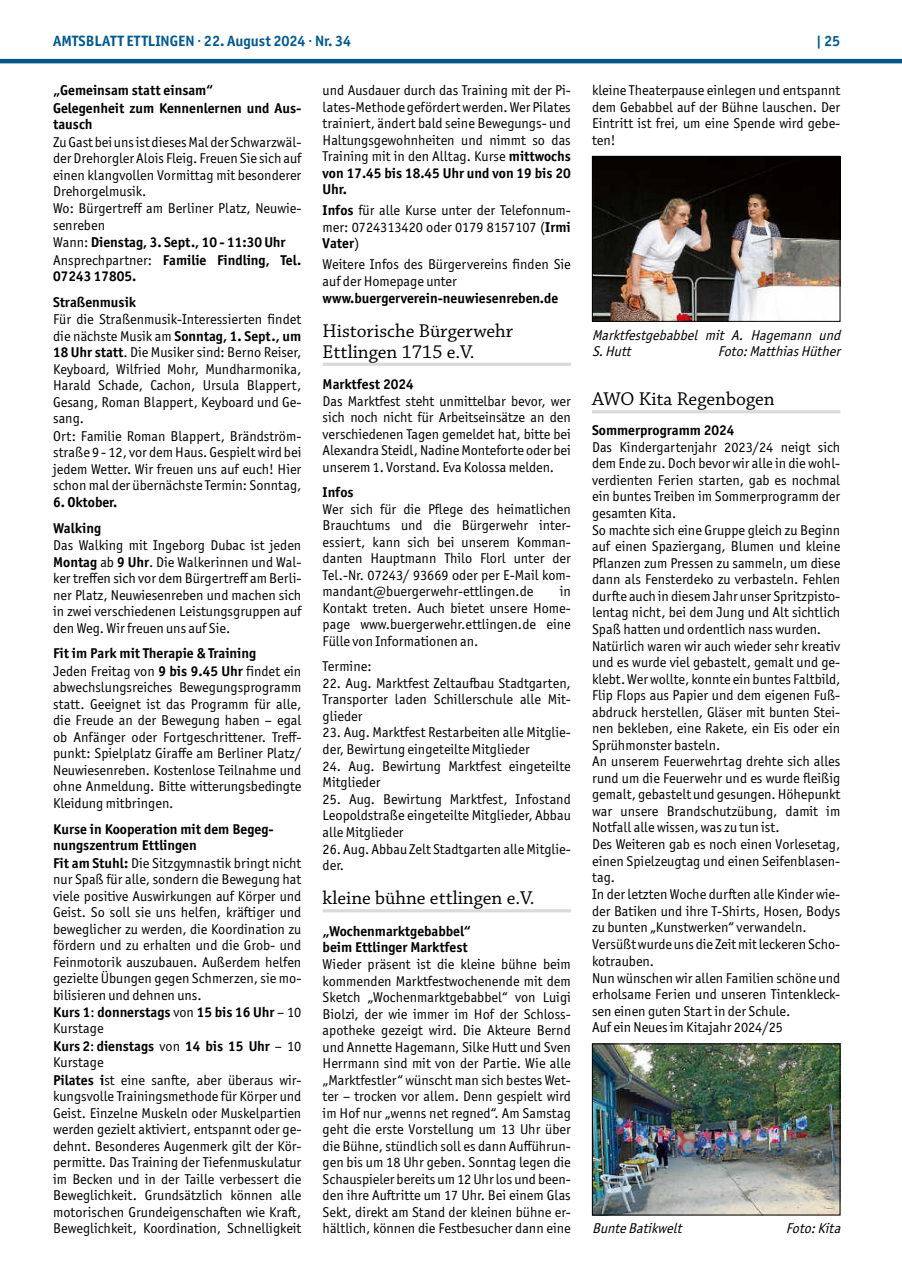
<style>
.page{position:relative;width:902px;height:1280px;background:#fff}
.page>*{position:absolute;margin:0;border:0;box-sizing:border-box;transform-origin:0 0}
.t1{font:19.5px/21px "Chaparral Pro";color:#000}
.t2{font:700 15px "Officina Sans ITC Pro";color:#01598b}
.t3{font:14.25px/16.6px "Officina Sans ITC Pro";color:#000;text-align:justify}
.t4{font:700 14.25px/17px "Officina Sans ITC Pro";color:#000}
.t5{font:italic 14.25px/16.5px "Officina Sans ITC Pro";color:#000}
.s1{font-weight:700}
</style>
<div class="page">
<hr style="left:0;top:59px;width:901px;height:4px;background:#01598b">
<hr style="left:322px;top:363px;width:248px;height:3px;background:#d9d9d9">
<hr style="left:322px;top:909px;width:248px;height:3px;background:#d9d9d9">
<hr style="left:592px;top:410px;width:248px;height:3px;background:#d9d9d9">
<img style="left:594px;top:158px;width:244px;height:162px">
<div style="left:592px;top:156px;width:248px;height:166px;border:1px solid #000"></div>
<img style="left:594px;top:1046px;width:244px;height:167px">
<div style="left:592px;top:1044px;width:248px;height:171px;border:1px solid #000"></div>
<p class="t2" style="left:53px;top:31px;width:299px">AMTSBLATT ETTLINGEN · 22. August 2024 · Nr. 34</p>
<p class="t2" style="left:816px;top:31px;width:26px">| 25</p>
<p class="t4" style="left:53px;top:82px;width:250px">„Gemeinsam statt einsam“<br>Gelegenheit zum Kennenlernen und Aus&shy;tausch</p>
<p class="t3" style="left:53px;top:133px;width:250px;text-align:left">Zu Gast bei uns ist dieses Mal der Schwarzwäl&shy;der Drehorgler Alois Fleig. Freuen Sie sich auf einen klangvollen Vormittag mit besonderer Drehorgelmusik.<br>Wo: Bürgertreff am Berliner Platz, Neuwie&shy;senreben<br>Wann: <span class="s1">Dienstag, 3. Sept., 10 - 11:30 Uhr </span>Ansprechpartner: <span class="s1">Familie Findling, Tel.<br>07243 17805.</span></p>
<p class="t4" style="left:53px;top:294px;width:84px">Straßenmusik</p>
<p class="t3" style="left:53px;top:311px;width:250px;text-align:left">Für die Straßenmusik-Interessierten findet die nächste Musik am <span class="s1">Sonntag, 1. Sept., um 18 Uhr statt</span>. Die Musiker sind: Berno Reiser, Keyboard, Wilfried Mohr, Mundharmonika, Harald Schade, Cachon, Ursula Blappert, Gesang, Roman Blappert, Keyboard und Ge&shy;sang.<br>Ort: Familie Roman Blappert, Brändström&shy;straße 9 - 12, vor dem Haus. Gespielt wird bei jedem Wetter. Wir freuen uns auf euch! Hier schon mal der übernächste Termin: Sonntag,</p>
<p class="t4" style="left:53px;top:489px;width:66px;line-height:25.8px">6. Oktober.<br>Walking</p>
<p class="t3" style="left:53px;top:537px;width:250px">Das Walking mit Ingeborg Dubac ist jeden <span class="s1">Montag</span> ab <span class="s1">9 Uhr</span>. Die Walkerinnen und Wal&shy;ker treffen sich vor dem Bürgertreff am Berli&shy;ner Platz, Neuwiesenreben und machen sich in zwei verschiedenen Leistungsgruppen auf den Weg. Wir freuen uns auf Sie.</p>
<p class="t3" style="left:53px;top:645px;width:250px;text-align:left"><span class="s1">Fit im Park mit Therapie &amp; Training<br></span>Jeden Freitag von <span class="s1">9 bis 9.45 Uhr</span> findet ein abwechslungsreiches Bewegungsprogramm statt. Geeignet ist das Programm für alle, die Freude an der Bewegung haben – egal ob Anfänger oder Fortgeschrittener. Treff&shy;punkt: Spielplatz Giraffe am Berliner Platz/ Neuwiesenreben. Kostenlose Teilnahme und ohne Anmeldung. Bitte witterungsbedingte Kleidung mitbringen.</p>
<p class="t3" style="left:53px;top:820px;width:250px;text-align:left"><span class="s1">Kurse in Kooperation mit dem Begeg&shy;nungszentrum Ettlingen<br>Fit am Stuhl:</span> Die Sitzgymnastik bringt nicht nur Spaß für alle, sondern die Bewegung hat viele positive Auswirkungen auf Körper und Geist. So soll sie uns helfen, kräftiger und beweglicher zu werden, die Koordination zu fördern und zu erhalten und die Grob- und Feinmotorik auszubauen. Außerdem helfen gezielte Übungen gegen Schmerzen, sie mo&shy;bilisieren und dehnen uns.<br><span class="s1">Kurs 1</span>: <span class="s1">donnerstags</span> von <span class="s1">15 bis 16 Uhr</span> – 10<br>Kurstage<br><span class="s1">Kurs 2</span>: <span class="s1">dienstags</span> von <span class="s1">14 bis 15 Uhr</span> – 10<br>Kurstage<br><span class="s1">Pilates i</span>st eine sanfte, aber überaus wir&shy;kungsvolle Trainingsmethode für Körper und Geist. Einzelne Muskeln oder Muskelpartien werden gezielt aktiviert, entspannt oder ge&shy;dehnt. Besonderes Augenmerk gilt der Kör&shy;permitte. Das Training der Tiefenmuskulatur im Becken und in der Taille verbessert die Beweglichkeit. Grundsätzlich können alle motorischen Grundeigenschaften wie Kraft, Beweglichkeit, Koordination, Schnelligkeit</p>
<p class="t3" style="left:322px;top:82px;width:250px">und Ausdauer durch das Training mit der Pi&shy;lates-Methode gefördert werden. Wer Pilates trainiert, ändert bald seine Bewegungs- und Haltungsgewohnheiten und nimmt so das Training mit in den Alltag. Kurse <span class="s1">mittwochs von 17.45 bis 18.45 Uhr und von 19 bis 20<br>Uhr.</span></p>
<p class="t3" style="left:322px;top:202px;width:250px"><span class="s1">Infos</span> für alle Kurse unter der Telefonnum&shy;mer: 0724313420 oder 0179 8157107 (<span class="s1">Irmi Vater</span>)</p>
<p class="t3" style="left:322px;top:256px;width:250px">Weitere Infos des Bürgervereins finden Sie auf der Homepage unter</p>
<p class="t4" style="left:322px;top:289px;width:237px">www.buergerverein-neuwiesenreben.de</p>
<h1 class="t1" style="left:322px;top:321px;width:192px">Historische Bürgerwehr<br>Ettlingen 1715 e.V.</h1>
<p class="t4" style="left:322px;top:376px;width:93px">Marktfest 2024</p>
<p class="t3" style="left:322px;top:393px;width:250px">Das Marktfest steht unmittelbar bevor, wer sich noch nicht für Arbeitseinsätze an den verschiedenen Tagen gemeldet hat, bitte bei Alexandra Steidl, Nadine Monteforte oder bei unserem 1. Vorstand. Eva Kolossa melden.</p>
<p class="t4" style="left:322px;top:484px;width:32px">Infos</p>
<p class="t3" style="left:322px;top:501px;width:250px">Wer sich für die Pflege des heimatlichen Brauchtums und die Bürgerwehr inter&shy;essiert, kann sich bei unserem Komman&shy;danten Hauptmann Thilo Florl unter der Tel.-Nr. 07243/ 93669 oder per E-Mail kom&shy;mandant@buergerwehr-ettlingen.de</p>
<p class="t3" style="left:592px;top:82px;width:250px">kleine Theaterpause einlegen und entspannt dem Gebabbel auf der Bühne lauschen. Der Eintritt ist frei, um eine Spende wird gebe&shy;ten!</p>
<p class="t5" style="left:592px;top:326px;width:253px">Marktfestgebabbel mit A. Hagemann und<br>S.Hutt</p>
<p class="t5" style="left:717px;top:343px;width:128px">Foto:MatthiasHüther</p>
<h1 class="t1" style="left:592px;top:389px;width:184px">AWO Kita Regenbogen</h1>
<p class="t4" style="left:592px;top:421px;width:144px">Sommerprogramm 2024</p>
<p class="t3" style="left:592px;top:438px;width:250px;text-align:left">Das Kindergartenjahr 2023/24 neigt sich dem Ende zu. Doch bevor wir alle in die wohl&shy;verdienten Ferien starten, gab es nochmal ein buntes Treiben im Sommerprogramm der gesamten Kita.<br>So machte sich eine Gruppe gleich zu Beginn auf einen Spaziergang, Blumen und kleine Pflanzen zum Pressen zu sammeln, um diese dann als Fensterdeko zu verbasteln. Fehlen durfte auch in diesem Jahr unser Spritzpisto&shy;lentag nicht, bei dem Jung und Alt sichtlich Spaß hatten und ordentlich nass wurden.<br>Natürlich waren wir auch wieder sehr kreativ und es wurde viel gebastelt, gemalt und ge&shy;klebt. Wer wollte, konnte ein buntes Faltbild, Flip Flops aus Papier und dem eigenen Fuß&shy;abdruck herstellen, Gläser mit bunten Stei&shy;nen bekleben, eine Rakete, ein Eis oder ein Sprühmonster basteln.<br>An unserem Feuerwehrtag drehte sich alles rund um die Feuerwehr und es wurde fleißig gemalt, gebastelt und gesungen. Höhepunkt war unsere Brandschutzübung, damit im Notfall alle wissen, was zu tun ist.<br>Des Weiteren gab es noch einen Vorlesetag, einen Spielzeugtag und einen Seifenblasen&shy;tag.<br>In der letzten Woche durften alle Kinder wie&shy;der Batiken und ihre T-Shirts, Hosen, Bodys zu bunten „Kunstwerken“ verwandeln.<br>Versüßt wurde uns die Zeit mit leckeren Scho&shy;kotrauben.<br>Nun wünschen wir allen Familien schöne und erholsame Ferien und unseren Tintenkleck&shy;sen einen guten Start in der Schule.<br>Auf ein Neues im Kitajahr 2024/25</p>
<p class="t3" style="left:322px;top:583px;width:250px;text-indent:237px">in Kontakt treten. Auch bietet unsere Home&shy;page www.buergerwehr.ettlingen.de eine Fülle von Informationen an.</p>
<p class="t3" style="left:322px;top:658px;width:50px">Termine:</p>
<p class="t3" style="left:322px;top:675px;width:250px">22. Aug. Marktfest Zeltaufbau Stadtgarten, Transporter laden Schillerschule alle Mit&shy;glieder</p>
<p class="t3" style="left:322px;top:724px;width:250px">23. Aug. Marktfest Restarbeiten alle Mitglie&shy;der, Bewirtung eingeteilte Mitglieder</p>
<p class="t3" style="left:322px;top:758px;width:250px">24. Aug. Bewirtung Marktfest eingeteilte<br>Mitglieder</p>
<p class="t3" style="left:322px;top:791px;width:250px">25. Aug. Bewirtung Marktfest, Infostand Leopoldstraße eingeteilte Mitglieder, Abbau alle Mitglieder</p>
<p class="t3" style="left:322px;top:840px;width:250px">26. Aug. Abbau Zelt Stadtgarten alle Mitglie&shy;der.</p>
<h1 class="t1" style="left:322px;top:888px;width:213px">kleine bühne ettlingen e.V.</h1>
<p class="t4" style="left:322px;top:922px;width:150px">„Wochenmarktgebabbel“ beim Ettlinger Marktfest</p>
<p class="t3" style="left:322px;top:956px;width:250px">Wieder präsent ist die kleine bühne beim kommenden Marktfestwochenende mit dem Sketch „Wochenmarktgebabbel“ von Luigi Biolzi, der wie immer im Hof der Schloss&shy;apotheke gezeigt wird. Die Akteure Bernd und Annette Hagemann, Silke Hutt und Sven Herrmann sind mit von der Partie. Wie alle „Marktfestler“ wünscht man sich bestes Wet&shy;ter – trocken vor allem. Denn gespielt wird im Hof nur „wenns net regned“. Am Samstag geht die erste Vorstellung um 13 Uhr über die Bühne, stündlich soll es dann Aufführun&shy;gen bis um 18 Uhr geben. Sonntag legen die Schauspieler bereits um 12 Uhr los und been&shy;den ihre Auftritte um 17 Uhr. Bei einem Glas Sekt, direkt am Stand der kleinen bühne er&shy;hältlich, können die Festbesucher dann eine</p>
<p class="t5" style="left:592px;top:1220px;width:95px">BunteBatikwelt</p>
<p class="t5" style="left:785px;top:1220px;width:60px">Foto:Kita</p>
</div>
